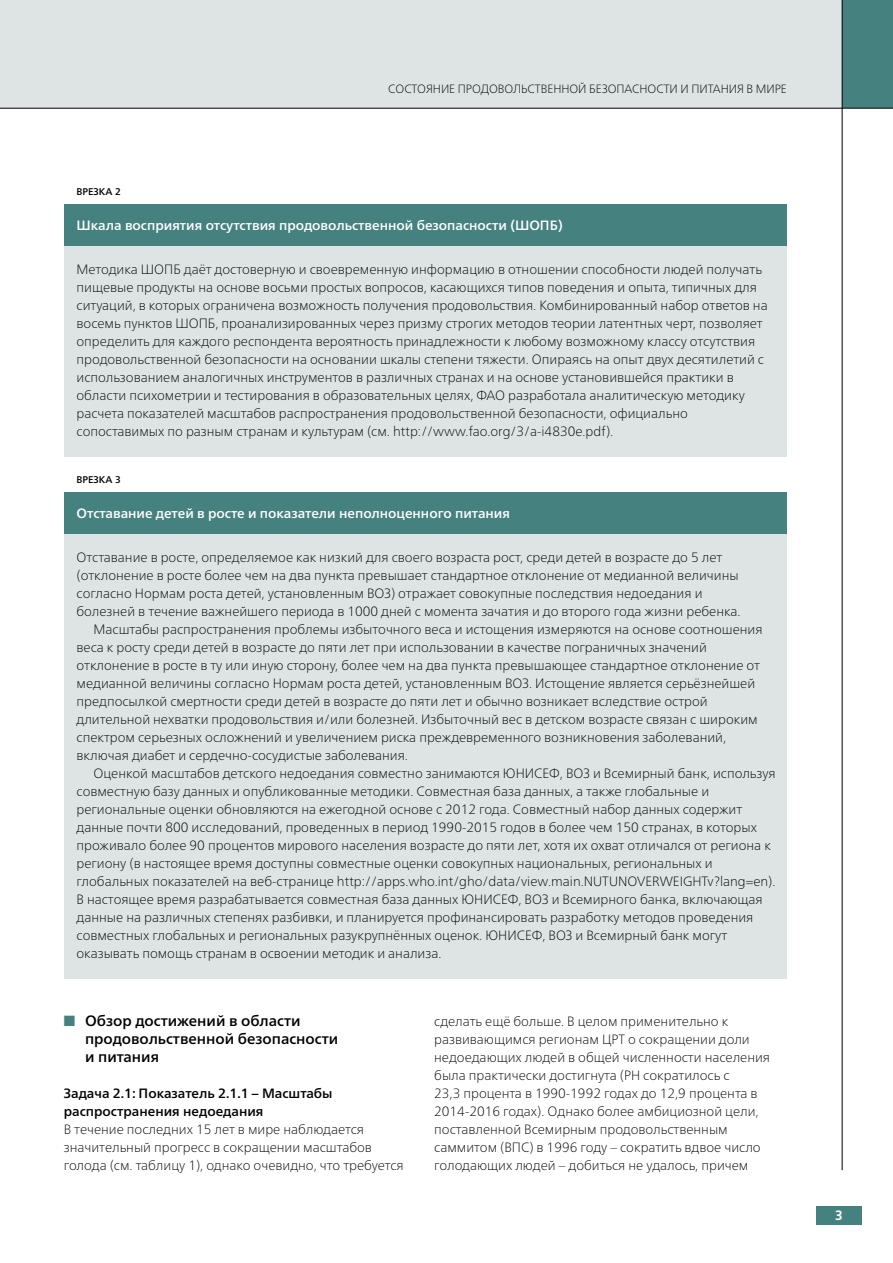
<style>
.page{position:relative;width:893px;height:1263px;background:#fff}
.page>*{position:absolute;margin:0;border:0;box-sizing:border-box;transform-origin:0 0}
.t1{font:500 15px/18px "Frutiger Neue LTCYR";color:#000}
.t2{font:100 13.5px/18px "Frutiger Neue LTCYR";color:#000}
.t3{font:500 13.5px "Frutiger Neue LTCYR";color:#fff}
.t4{font:500 13.5px/18px "Frutiger Neue LTCYR";color:#000}
.t5{font:700 13.5px "Frutiger LT Std";color:#fff}
.t6{font:100 12px "Frutiger Neue LTCYR";letter-spacing:-.005em;color:#000}
.t7{font:500 9.75px "Frutiger Neue LTCYR";color:#000}
.s1{color:#45817f}
</style>
<div class="page">
<div style="left:0;top:0;width:893px;height:108px;background:#dee3e3"></div>
<div style="left:842px;top:0;width:51px;height:108px;background:#45817f"></div>
<div style="left:816px;top:1206px;width:45px;height:18px;background:#45817f"></div>
<hr style="left:842px;top:0;width:1px;height:1170px;background:#000">
<hr style="left:0;top:108px;width:893px;height:1px;background:#000">
<div style="left:64px;top:204px;width:723px;height:43px;background:#45817f"></div>
<div style="left:64px;top:247px;width:723px;height:210px;background:#dee3e3"></div>
<div style="left:64px;top:492px;width:723px;height:43px;background:#45817f"></div>
<div style="left:64px;top:535px;width:723px;height:444px;background:#dee3e3"></div>
<p class="t6" style="left:388px;top:82px;width:400px">СОСТОЯНИЕ ПРОДОВОЛЬСТВЕННОЙ БЕЗОПАСНОСТИ И ПИТАНИЯ В МИРЕ</p>
<p class="t7" style="left:77px;top:186px;width:46px">ВРЕЗКА 2</p>
<p class="t3" style="left:77px;top:218px;width:488px">Шкала восприятия отсутствия продовольственной безопасности (ШОПБ)</p>
<p class="t2" style="left:77px;top:260px;width:693px">Методика ШОПБ даёт достоверную и своевременную информацию в отношении способности людей получать пищевые продукты на основе восьми простых вопросов, касающихся типов поведения и опыта, типичных для ситуаций, в которых ограничена возможность получения продовольствия. Комбинированный набор ответов на восемь пунктов ШОПБ, проанализированных через призму строгих методов теории латентных черт, позволяет определить для каждого респондента вероятность принадлежности к любому возможному классу отсутствия продовольственной безопасности на основании шкалы степени тяжести. Опираясь на опыт двух десятилетий с использованием аналогичных инструментов в различных странах и на основе установившейся практики в области психометрии и тестирования в образовательных целях, ФАО разработала аналитическую методику расчета показателей масштабов распространения продовольственной безопасности, официально сопоставимых по разным странам и культурам (см. http://www.fao.org/3/a-i4830e.pdf).</p>
<p class="t7" style="left:77px;top:474px;width:46px">ВРЕЗКА 3</p>
<p class="t3" style="left:77px;top:506px;width:435px">Отставание детей в росте и показатели неполноценного питания</p>
<p class="t2" style="left:77px;top:548px;width:647px">Отставание в росте, определяемое как низкий для своего возраста рост, среди детей в возрасте до 5 лет</p>
<p class="t2" style="left:77px;top:566px;width:664px">(отклонение в росте более чем на два пункта превышает стандартное отклонение от медианной величины</p>
<p class="t2" style="left:77px;top:584px;width:627px">согласно Нормам роста детей, установленным ВОЗ) отражает совокупные последствия недоедания и</p>
<p class="t2" style="left:77px;top:602px;width:666px">болезней в течение важнейшего периода в 1000 дней с момента зачатия и до второго года жизни ребенка.</p>
<p class="t2" style="left:94px;top:620px;width:671px">Масштабы распространения проблемы избыточного веса и истощения измеряются на основе соотношения</p>
<p class="t2" style="left:77px;top:638px;width:632px">веса к росту среди детей в возрасте до пяти лет при использовании в качестве пограничных значений</p>
<p class="t2" style="left:77px;top:656px;width:685px">отклонение в росте в ту или иную сторону, более чем на два пункта превышающее стандартное отклонение от</p>
<p class="t2" style="left:77px;top:674px;width:680px">медианной величины согласно Нормам роста детей, установленным ВОЗ. Истощение является серьёзнейшей</p>
<p class="t2" style="left:77px;top:692px;width:633px">предпосылкой смертности среди детей в возрасте до пяти лет и обычно возникает вследствие острой</p>
<p class="t2" style="left:77px;top:710px;width:683px">длительной нехватки продовольствия и/или болезней. Избыточный вес в детском возрасте связан с широким</p>
<p class="t2" style="left:77px;top:728px;width:651px">спектром серьезных осложнений и увеличением риска преждевременного возникновения заболеваний,</p>
<p class="t2" style="left:77px;top:746px;width:333px">включая диабет и сердечно-сосудистые заболевания.</p>
<p class="t2" style="left:94px;top:764px;width:684px">Оценкой масштабов детского недоедания совместно занимаются ЮНИСЕФ, ВОЗ и Всемирный банк, используя</p>
<p class="t2" style="left:77px;top:782px;width:634px">совместную базу данных и опубликованные методики. Совместная база данных, а также глобальные и</p>
<p class="t2" style="left:77px;top:800px;width:667px">региональные оценки обновляются на ежегодной основе с 2012 года. Совместный набор данных содержит</p>
<p class="t2" style="left:77px;top:818px;width:682px">данные почти 800 исследований, проведенных в период 1990-2015 годов в более чем 150 странах, в которых</p>
<p class="t2" style="left:77px;top:836px;width:696px">проживало более 90 процентов мирового населения возрасте до пяти лет, хотя их охват отличался от региона к</p>
<p class="t2" style="left:77px;top:854px;width:638px">региону (в настоящее время доступны совместные оценки совокупных национальных, региональных и</p>
<p class="t2" style="left:77px;top:872px;width:700px">глобальных показателей на веб-странице http://apps.who.int/gho/data/view.main.NUTUNOVERWEIGHTv?lang=en).</p>
<p class="t2" style="left:77px;top:890px;width:688px">В настоящее время разрабатывается совместная база данных ЮНИСЕФ, ВОЗ и Всемирного банка, включающая</p>
<p class="t2" style="left:77px;top:908px;width:678px">данные на различных степенях разбивки, и планируется профинансировать разработку методов проведения</p>
<p class="t2" style="left:77px;top:926px;width:652px">совместных глобальных и региональных разукрупнённых оценок. ЮНИСЕФ, ВОЗ и Всемирный банк могут</p>
<p class="t2" style="left:77px;top:944px;width:366px">оказывать помощь странам в освоении методик и анализа.</p>
<p class="t1" style="left:85px;top:1012px;width:255px;text-indent:-21px"><span class="s1">■</span> Обзор достижений в области продовольственной безопасности и питания</p>
<p class="t4" style="left:64px;top:1084px;width:270px">Задача 2.1: Показатель 2.1.1 – Масштабы распространения недоедания</p>
<p class="t2" style="left:64px;top:1120px;width:341px">В течение последних 15 лет в мире наблюдается значительный прогресс в сокращении масштабов голода (см. таблицу 1), однако очевидно, что требуется</p>
<p class="t2" style="left:434px;top:1012px;width:337px">сделать ещё больше. В целом применительно к развивающимся регионам ЦРТ о сокращении доли недоедающих людей в общей численности населения была практически достигнута (РН сократилось с<br>23,3 процента в 1990-1992 годах до 12,9 процента в 2014-2016 годах). Однако более амбициозной цели, поставленной Всемирным продовольственным саммитом (ВПС) в 1996 году – сократить вдвое число голодающих людей – добиться не удалось, причем</p>
<p class="t5" style="left:835px;top:1207px;width:9px">3</p>
</div>
